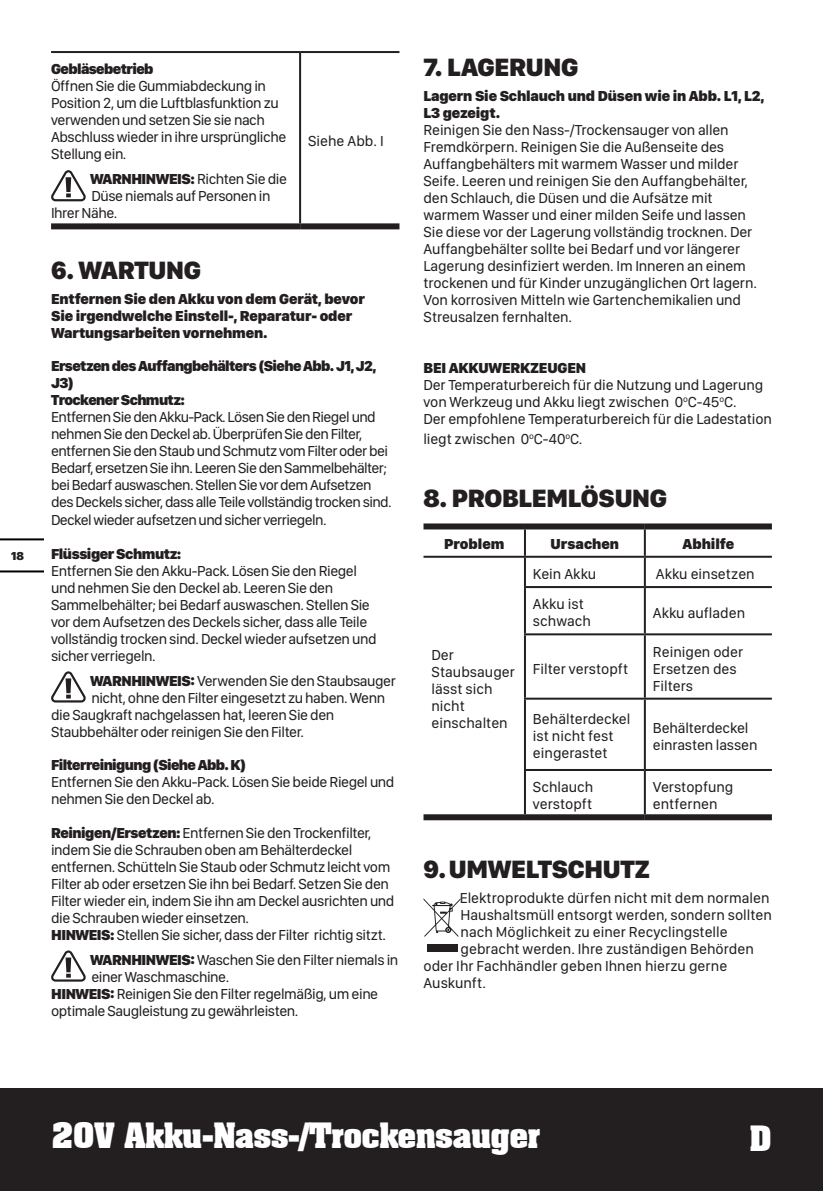
<style>
.page{position:relative;width:823px;height:1191px;background:#fff}
.page>*{position:absolute;margin:0;border:0;box-sizing:border-box;transform-origin:0 0}
.t1{font:700 34px "Aachen BT";letter-spacing:-.04em;color:#fff}
.t2{font:900 26px "SF Compact Display";letter-spacing:-.01em;color:#231f20}
.大标题{font:15px/17px "SF Compact Display";letter-spacing:-.03em;color:#231f20}
.大标题-2{font:15px/17px "SF Compact Display";letter-spacing:-.01em;color:#231f20}
.大标题-3{font:15px/17px "SF Compact Display";color:#231f20}
.大标题-4{font:900 15px/17px "SF Compact Display";letter-spacing:-.01em;color:#231f20}
.大标题-5{font:900 15px/17px "SF Compact Display";letter-spacing:-.04em;color:#231f20}
.大标题-6{font:900 15px "SF Compact Display";letter-spacing:-.03em;color:#231f20}
.t3{font:900 12px "SF Compact Display";color:#231f20}
.s1{font-weight:900}
</style>
<div class="page">
<div style="left:0;top:1089px;width:822px;height:102px;background:#231f20"></div>
<hr style="left:0;top:570px;width:43px;height:2px;background:#000">
<hr style="left:0;top:538px;width:43px;height:2px;background:#000">
<hr style="left:299px;top:53px;width:2px;height:170px;background:#231f20">
<hr style="left:51px;top:51px;width:249px;height:2px;background:#231f20">
<hr style="left:300px;top:51px;width:99px;height:2px;background:#231f20">
<div style="left:51px;top:223px;width:249px;height:6px;background:#231f20"></div>
<div style="left:300px;top:223px;width:99px;height:6px;background:#231f20"></div>
<svg style="left:51px;top:170px;width:35px;height:31px"></svg>
<svg style="left:51px;top:671px;width:35px;height:31px"></svg>
<svg style="left:51px;top:950px;width:35px;height:31px"></svg>
<hr style="left:523px;top:529px;width:2px;height:27px;background:#231f20">
<hr style="left:643px;top:529px;width:2px;height:27px;background:#231f20">
<hr style="left:423px;top:556px;width:101px;height:2px;background:#231f20">
<hr style="left:524px;top:556px;width:120px;height:2px;background:#231f20">
<hr style="left:523px;top:558px;width:2px;height:28px;background:#231f20">
<hr style="left:644px;top:556px;width:127px;height:2px;background:#231f20">
<hr style="left:643px;top:558px;width:2px;height:28px;background:#231f20">
<hr style="left:523px;top:586px;width:121px;height:2px;background:#231f20">
<hr style="left:523px;top:588px;width:2px;height:45px;background:#231f20">
<hr style="left:644px;top:586px;width:127px;height:2px;background:#231f20">
<hr style="left:643px;top:588px;width:2px;height:45px;background:#231f20">
<hr style="left:523px;top:633px;width:121px;height:2px;background:#231f20">
<hr style="left:523px;top:635px;width:2px;height:62px;background:#231f20">
<hr style="left:644px;top:633px;width:127px;height:2px;background:#231f20">
<hr style="left:643px;top:635px;width:2px;height:62px;background:#231f20">
<hr style="left:523px;top:697px;width:121px;height:2px;background:#231f20">
<hr style="left:523px;top:699px;width:2px;height:70px;background:#231f20">
<hr style="left:644px;top:697px;width:127px;height:2px;background:#231f20">
<hr style="left:643px;top:699px;width:2px;height:70px;background:#231f20">
<hr style="left:523px;top:769px;width:121px;height:2px;background:#231f20">
<hr style="left:523px;top:771px;width:2px;height:43px;background:#231f20">
<hr style="left:644px;top:769px;width:127px;height:2px;background:#231f20">
<hr style="left:643px;top:771px;width:2px;height:43px;background:#231f20">
<div style="left:423px;top:814px;width:101px;height:6px;background:#231f20"></div>
<div style="left:524px;top:814px;width:120px;height:6px;background:#231f20"></div>
<div style="left:644px;top:814px;width:127px;height:6px;background:#231f20"></div>
<div style="left:423px;top:523px;width:101px;height:6px;background:#231f20"></div>
<div style="left:524px;top:523px;width:120px;height:6px;background:#231f20"></div>
<div style="left:644px;top:523px;width:127px;height:6px;background:#231f20"></div>
<svg style="left:423px;top:898px;width:37px;height:38px"></svg>
<div style="left:426px;top:944px;width:31px;height:8px;background:#231f20"></div>
<p class="t3" style="left:11px;top:548px;width:14px">18</p>
<p class="大标题-5" style="left:51px;top:60px;width:104px">Gebläsebetrieb</p>
<p class="大标题" style="left:51px;top:77px;width:236px">Öffnen Sie die Gummiabdeckung in<br>Position 2, um die Luftblasfunktion zu verwenden und setzen Sie sie nach<br>Abschluss wieder in ihre ursprüngliche<br>Stellung ein.</p>
<p class="大标题" style="left:90px;top:170px;width:198px"><span class="s1">WARNHINWEIS:</span> Richten Sie die</p>
<p class="大标题" style="left:91px;top:187px;width:181px">Düse niemals auf Personen in</p>
<p class="大标题" style="left:51px;top:204px;width:68px">Ihrer Nähe.</p>
<p class="大标题-3" style="left:308px;top:132px;width:77px">Siehe Abb. I</p>
<p class="t2" style="left:51px;top:252px;width:151px">6. WARTUNG</p>
<p class="大标题-4" style="left:51px;top:290px;width:315px">Entfernen Sie den Akku von dem Gerät, bevor<br>Sie irgendwelche Einstell-, Reparatur- oder<br>Wartungsarbeiten vornehmen.</p>
<p class="大标题-5" style="left:51px;top:357px;width:326px">Ersetzen des Auffangbehälters (Siehe Abb. J1, J2,<br>J3)</p>
<p class="大标题-5" style="left:51px;top:391px;width:135px">Trockener Schmutz:</p>
<p class="大标题" style="left:51px;top:408px;width:342px">Entfernen Sie den Akku-Pack. Lösen Sie den Riegel und nehmen Sie den Deckel ab. Überprüfen Sie den Filter, entfernen Sie den Staub und Schmutz vom Filter oder bei Bedarf, ersetzen Sie ihn. Leeren Sie den Sammelbehälter; bei Bedarf auswaschen. Stellen Sie vor dem Aufsetzen des Deckels sicher, dass alle Teile vollständig trocken sind.<br>Deckel wieder aufsetzen und sicher verriegeln.</p>
<p class="大标题-6" style="left:51px;top:542px;width:132px">Flüssiger Schmutz:</p>
<p class="大标题" style="left:51px;top:561px;width:327px">Entfernen Sie den Akku-Pack. Lösen Sie den Riegel und nehmen Sie den Deckel ab. Leeren Sie den Sammelbehälter; bei Bedarf auswaschen. Stellen Sie vor dem Aufsetzen des Deckels sicher, dass alle Teile vollständig trocken sind. Deckel wieder aufsetzen und sicher verriegeln.</p>
<p class="大标题" style="left:90px;top:671px;width:307px"><span class="s1">WARNHINWEIS:</span> Verwenden Sie den Staubsauger</p>
<p class="大标题" style="left:91px;top:688px;width:295px">nicht, ohne den Filter eingesetzt zu haben. Wenn</p>
<p class="大标题" style="left:51px;top:705px;width:284px">die Saugkraft nachgelassen hat, leeren Sie den</p>
<p class="大标题" style="left:51px;top:722px;width:254px">Staubbehälter oder reinigen Sie den Filter.</p>
<p class="大标题-5" style="left:51px;top:755px;width:196px">Filterreinigung (Siehe Abb. K)</p>
<p class="大标题" style="left:51px;top:772px;width:345px">Entfernen Sie den Akku-Pack. Lösen Sie beide Riegel und nehmen Sie den Deckel ab.</p>
<p class="大标题" style="left:51px;top:823px;width:344px"><span class="s1">Reinigen/Ersetzen:</span> Entfernen Sie den Trockenfilter, indem Sie die Schrauben oben am Behälterdeckel entfernen. Schütteln Sie Staub oder Schmutz leicht vom Filter ab oder ersetzen Sie ihn bei Bedarf. Setzen Sie den Filter wieder ein, indem Sie ihn am Deckel ausrichten und die Schrauben wieder einsetzen.</p>
<p class="大标题" style="left:51px;top:925px;width:336px"><span class="s1">HINWEIS:</span> Stellen Sie sicher, dass der Filter richtig sitzt.</p>
<p class="大标题" style="left:90px;top:950px;width:309px"><span class="s1">WARNHINWEIS:</span> Waschen Sie den Filter niemals in einer Waschmaschine.</p>
<p class="大标题" style="left:51px;top:984px;width:328px"><span class="s1">HINWEIS:</span> Reinigen Sie den Filter regelmäßig, um eine optimale Saugleistung zu gewährleisten.</p>
<p class="t2" style="left:423px;top:48px;width:156px">7. LAGERUNG</p>
<p class="大标题-4" style="left:423px;top:86px;width:342px">Lagern Sie Schlauch und Düsen wie in Abb. L1, L2,<br>L3 gezeigt.</p>
<p class="大标题-2" style="left:423px;top:120px;width:335px">Reinigen Sie den Nass-/Trockensauger von allen Fremdkörpern. Reinigen Sie die Außenseite des Auffangbehälters mit warmem Wasser und milder Seife. Leeren und reinigen Sie den Auffangbehälter, den Schlauch, die Düsen und die Aufsätze mit warmem Wasser und einer milden Seife und lassen Sie diese vor der Lagerung vollständig trocknen. Der Auffangbehälter sollte bei Bedarf und vor längerer Lagerung desinfiziert werden. Im Inneren an einem trockenen und für Kinder unzugänglichen Ort lagern.<br>Von korrosiven Mitteln wie Gartenchemikalien und Streusalzen fernhalten.</p>
<p class="大标题-4" style="left:423px;top:358px;width:164px">BEI AKKUWERKZEUGEN</p>
<p class="大标题-2" style="left:423px;top:375px;width:341px">Der Temperaturbereich für die Nutzung und Lagerung von Werkzeug und Akku liegt zwischen 0<sup>o</sup>C-45<sup>o</sup>C.</p>
<p class="大标题-2" style="left:423px;top:408px;width:350px;line-height:20px">Der empfohlene Temperaturbereich für die Ladestation liegt zwischen 0<sup>o</sup>C-40<sup>o</sup>C.</p>
<p class="t2" style="left:423px;top:480px;width:245px">8. PROBLEMLÖSUNG</p>
<p class="大标题-4" style="left:444px;top:534px;width:62px">Problem</p>
<p class="大标题-4" style="left:550px;top:534px;width:70px">Ursachen</p>
<p class="大标题-4" style="left:682px;top:534px;width:53px">Abhilfe</p>
<p class="大标题-3" style="left:431px;top:646px;width:85px">Der<br>Staubsauger lässt sich nicht einschalten</p>
<p class="大标题-3" style="left:532px;top:565px;width:65px">Kein Akku</p>
<p class="大标题-3" style="left:655px;top:565px;width:100px">Akku einsetzen</p>
<p class="大标题-3" style="left:532px;top:595px;width:59px">Akku ist schwach</p>
<p class="大标题-3" style="left:652px;top:603px;width:94px">Akku aufladen</p>
<p class="大标题-3" style="left:532px;top:659px;width:97px">Filter verstopft</p>
<p class="大标题-3" style="left:652px;top:642px;width:92px">Reinigen oder<br>Ersetzen des<br>Filters</p>
<p class="大标题-3" style="left:532px;top:710px;width:99px">Behälterdeckel ist nicht fest eingerastet</p>
<p class="大标题-2" style="left:652px;top:718px;width:106px">Behälterdeckel einrasten lassen</p>
<p class="大标题-3" style="left:532px;top:778px;width:62px">Schlauch verstopft</p>
<p class="大标题-3" style="left:652px;top:778px;width:82px">Verstopfung entfernen</p>
<p class="t2" style="left:423px;top:850px;width:228px">9.UMWELTSCHUTZ</p>
<p class="大标题-3" style="left:459px;top:888px;width:311px">Elektroprodukte dürfen nicht mit dem normalen</p>
<p class="大标题-3" style="left:460px;top:905px;width:312px">Haushaltsmüll entsorgt werden, sondern sollten</p>
<p class="大标题-3" style="left:460px;top:922px;width:268px">nach Möglichkeit zu einer Recyclingstelle</p>
<p class="大标题-3" style="left:460px;top:939px;width:294px">gebracht werden. Ihre zuständigen Behörden</p>
<p class="大标题-3" style="left:423px;top:956px;width:305px">oder Ihr Fachhändler geben Ihnen hierzu gerne</p>
<p class="大标题-3" style="left:423px;top:973px;width:64px">Auskunft.</p>
<h1 class="t1" style="left:51px;top:1114px;width:491px">20V Akku-Nass-/Trockensauger</h1>
<h1 class="t1" style="left:748px;top:1116px;width:24px">D</h1>
</div>
